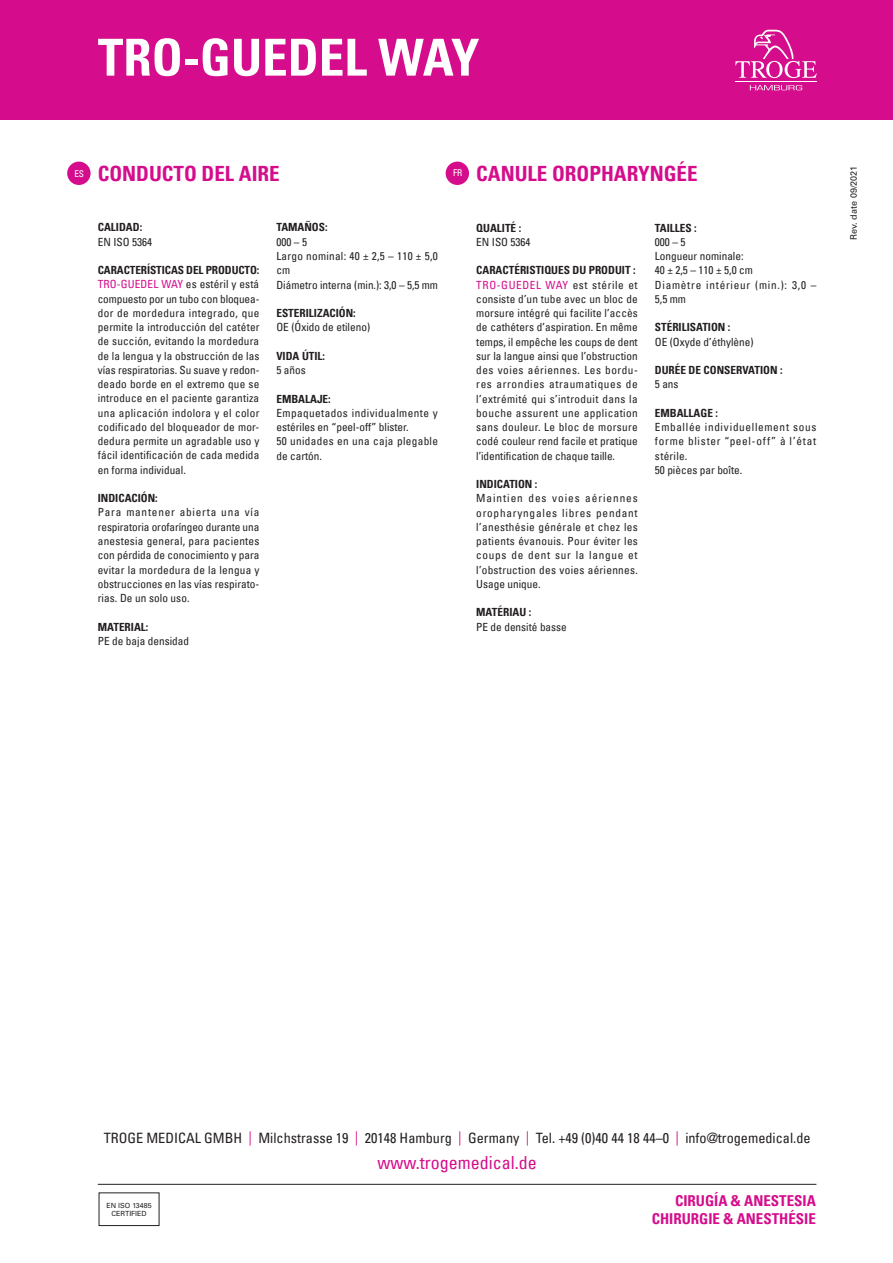
<style>
.page{position:relative;width:893px;height:1263px;background:#fff}
.page>*{position:absolute;margin:0;border:0;box-sizing:border-box;transform-origin:0 0}
.t1{font:51px "Univers Com 67 Bold Cond";color:#fff}
.t2{font:21px "Univers Com 67 Bold Cond";color:#d50d8c}
.t3{font:condensed 18px "Univers Com 57";color:#d50d8c}
.t4{font:15px/18px "Univers Com 67 Bold Cond";color:#d50d8c;text-align:right}
.t5{font:condensed 14.25px "Univers Com 57";color:#231f20}
.t6{font:condensed 11.25px/14.2px "Univers Com 57";color:#231f20;text-align:justify}
.t7{font:11.25px "Univers Com 67 Bold Cond";color:#231f20}
.t8{font:condensed 11.25px/14.2px "Univers Com 57";letter-spacing:.03em;color:#231f20}
.t9{font:condensed 11.25px/14.2px "Univers Com 57";letter-spacing:.06em;color:#231f20}
.t10{font:condensed 9.3px "Univers Com 57";color:#fff}
.t11{font:9px "Univers LT Pro 55 Roman";color:#231f20}
.t12{font:7.05px/8.4px "Univers LT Pro 55 Roman";color:#231f20;text-align:center}
.s1{color:#d50d8c}
</style>
<div class="page">
<div style="left:0;top:0;width:893px;height:119px;background:#d50d8c"></div>
<hr style="left:98px;top:1184px;width:718px;height:1px;background:#231f20">
<div style="left:67px;top:162px;width:24px;height:23px;background:#d50d8c;border-radius:50%"></div>
<div style="left:446px;top:162px;width:23px;height:23px;background:#d50d8c;border-radius:50%"></div>
<hr style="left:735px;top:81px;width:82px;height:1px;background:#fff">
<svg style="left:750px;top:85px;width:52px;height:5px"></svg>
<svg style="left:735px;top:30px;width:82px;height:48px"></svg>
<div style="left:99px;top:1192px;width:60px;height:34px;border:1px solid #231f20"></div>
<h1 class="t1" style="left:98px;top:26px;width:383px">TRO-GUEDEL WAY</h1>
<h2 class="t2" style="left:98px;top:161px;width:184px">CONDUCTO DEL AIRE</h2>
<h2 class="t2" style="left:476px;top:161px;width:223px">CANULE OROPHARYNGÉE</h2>
<p class="t10" style="left:74px;top:167px;width:11px">ES</p>
<p class="t10" style="left:453px;top:167px;width:11px">FR</p>
<p class="t7" style="left:98px;top:220px;width:46px">CALIDAD:</p>
<p class="t6" style="left:98px;top:234px;width:56px">EN ISO 5364</p>
<p class="t7" style="left:98px;top:263px;width:163px">CARACTERÍSTICAS DEL PRODUCTO:</p>
<p class="t6" style="left:98px;top:277px;width:163px"><span class="s1">TRO-GUEDEL WAY</span> es estéril y está compuesto por un tubo con bloquea&shy;dor de mordedura integrado, que permite la introducción del catéter de succión, evitando la mordedura de la lengua y la obstrucción de las vías respiratorias. Su suave y redon&shy;deado borde en el extremo que se introduce en el paciente garantiza una aplicación indolora y el color codificado del bloqueador de mor&shy;dedura permite un agradable uso y fácil identificación de cada medida en forma individual.</p>
<p class="t7" style="left:98px;top:491px;width:62px">INDICACIÓN:</p>
<p class="t6" style="left:98px;top:505px;width:163px">Para mantener abierta una vía respiratoria orofaríngeo durante una anestesia general, para pacientes con pérdida de conocimiento y para evitar la mordedura de la lengua y obstrucciones en las vías respirato&shy;rias. De un solo uso.</p>
<p class="t7" style="left:98px;top:620px;width:52px">MATERIAL:</p>
<p class="t6" style="left:98px;top:633px;width:93px">PE de baja densidad</p>
<p class="t7" style="left:276px;top:221px;width:53px">TAMAÑOS:</p>
<p class="t6" style="left:276px;top:234px;width:163px;text-align:left">000 – 5<br>Largo nominal: 40 ± 2,5 – 110 ± 5,0 cm<br>Diámetro interna (min.): 3,0 – 5,5 mm</p>
<p class="t7" style="left:276px;top:306px;width:81px">ESTERILIZACIÓN:</p>
<p class="t6" style="left:276px;top:320px;width:95px">OE (Óxido de etileno)</p>
<p class="t7" style="left:276px;top:349px;width:50px">VIDA ÚTIL:</p>
<p class="t6" style="left:276px;top:363px;width:31px">5 años</p>
<p class="t7" style="left:276px;top:392px;width:56px">EMBALAJE:</p>
<p class="t8" style="left:276px;top:405px;width:163px">Empaquetados individualmente y estériles en “peel-off” blister.<br>50 unidades en una caja plegable de cartón.</p>
<p class="t7" style="left:476px;top:221px;width:46px">QUALITÉ :</p>
<p class="t6" style="left:476px;top:234px;width:56px">EN ISO 5364</p>
<p class="t7" style="left:476px;top:263px;width:161px">CARACTÉRISTIQUES DU PRODUIT :</p>
<p class="t6" style="left:476px;top:277px;width:163px"><span class="s1">TRO-GUEDEL WAY</span> est stérile et consiste d’un tube avec un bloc de morsure intégré qui facilite l’accès de cathéters d’aspiration. En même temps, il empêche les coups de dent sur la langue ainsi que l’obstruction des voies aériennes. Les bordu&shy;res arrondies atraumatiques de l’extrémité qui s’introduit dans la bouche assurent une application sans douleur. Le bloc de morsure codé couleur rend facile et pratique l’identification de chaque taille.</p>
<p class="t7" style="left:476px;top:477px;width:63px">INDICATION :</p>
<p class="t6" style="left:476px;top:491px;width:163px">Maintien des voies aériennes oropharyngales libres pendant l’anesthésie générale et chez les patients évanouis. Pour éviter les coups de dent sur la langue et l’obstruction des voies aériennes.<br>Usage unique.</p>
<p class="t7" style="left:476px;top:605px;width:56px">MATÉRIAU :</p>
<p class="t6" style="left:476px;top:619px;width:92px">PE de densité basse</p>
<p class="t7" style="left:655px;top:221px;width:43px">TAILLES :</p>
<p class="t6" style="left:655px;top:235px;width:163px;text-align:left">000 – 5<br>Longueur nominale:<br>40 ± 2,5 – 110 ± 5,0 cm<br>Diamètre intérieur (min.): 3,0 –<br>5,5 mm</p>
<p class="t7" style="left:655px;top:320px;width:77px">STÉRILISATION :</p>
<p class="t6" style="left:655px;top:334px;width:100px">OE (Oxyde d’éthylène)</p>
<p class="t7" style="left:655px;top:363px;width:129px">DURÉE DE CONSERVATION :</p>
<p class="t6" style="left:655px;top:377px;width:25px">5 ans</p>
<p class="t7" style="left:655px;top:406px;width:65px">EMBALLAGE :</p>
<p class="t9" style="left:655px;top:420px;width:163px">Emballée individuellement sous forme blister “peel-off” à l’état stérile.<br>50 pièces par boîte.</p>
<p class="t11" style="left:848px;top:240px;width:76px;rotate:-90deg">Rev. date 09/2021</p>
<p class="t5" style="left:104px;top:1129px;width:708px">TROGE MEDICAL GMBH <span class="s1">|</span> Milchstrasse 19 <span class="s1">|</span> 20148 Hamburg <span class="s1">|</span> Germany <span class="s1">|</span> Tel. +49 (0)40 44 18 44–0 <span class="s1">|</span> info@trogemedical.de</p>
<h3 class="t3" style="left:377px;top:1151px;width:161px">www.trogemedical.de</h3>
<p class="t12" style="left:106px;top:1201px;width:47px">EN ISO 13485<br>CERTIFIED</p>
<h3 class="t4" style="left:652px;top:1192px;width:166px">CIRUGÍA &amp; ANESTESIA<br>CHIRURGIE &amp; ANESTHÉSIE</h3>
</div>
